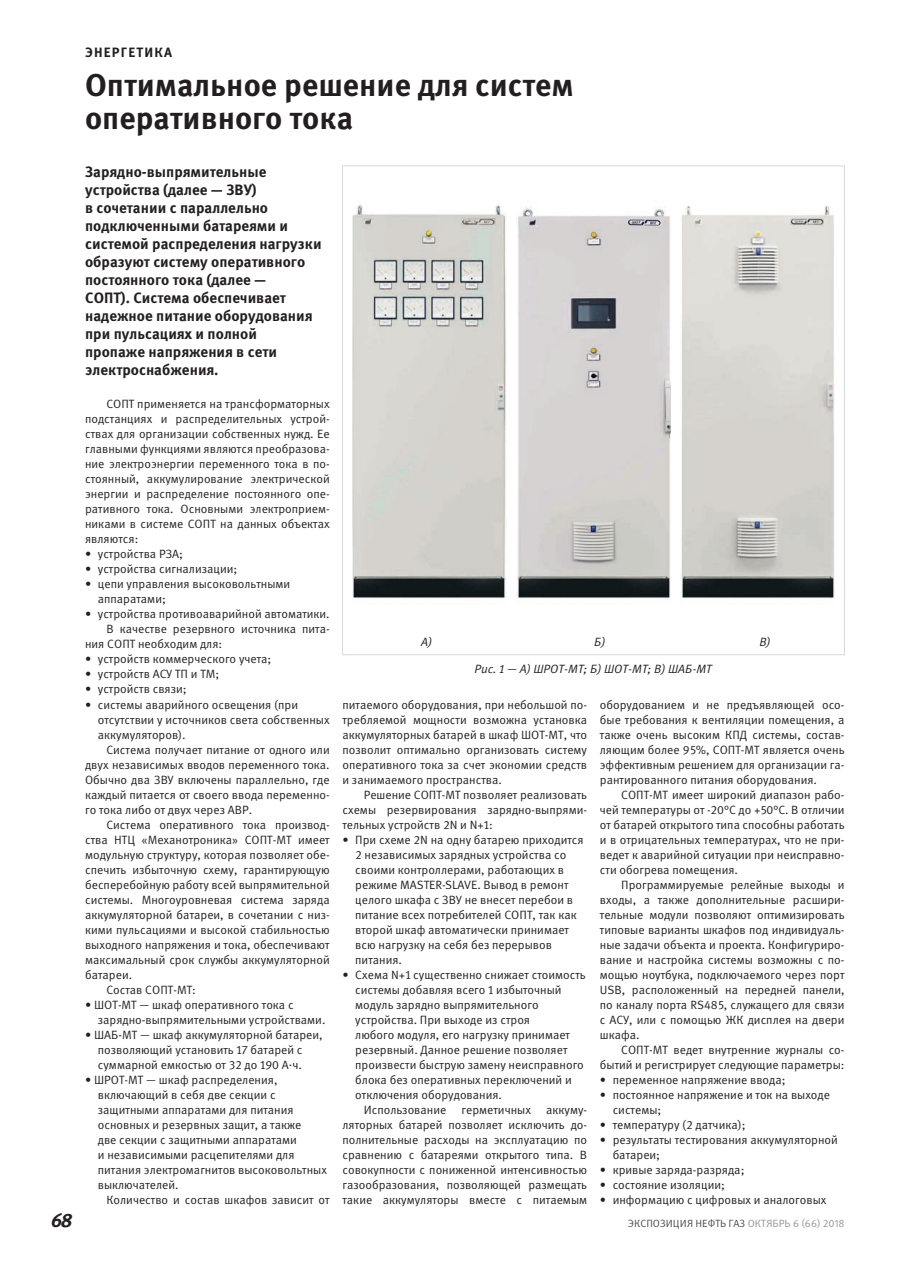
<style>
.page{position:relative;width:919px;height:1272px;background:#fff}
.page>*{position:absolute;margin:0;border:0;box-sizing:border-box;transform-origin:0 0}
.Заголовок_Русс{font:700 31.5px/33px "Meta Pro";color:#231f20}
.t1{font:italic 700 19.5px "Meta Pro";color:#231f20}
.Текст_Анонс{font:700 15px/18px "Meta Pro";color:#231f20}
.Рубрикатор_левый{font:700 13.5px "Meta Pro";letter-spacing:.09em;color:#231f20}
.Текст{font:12px/15px "Meta Pro";color:#231f20;text-align:justify}
.Текст_с_точками{font:12px/15px "Meta Pro";color:#231f20}
.Текст_Таб__Рис{font:italic 12px "Meta Pro";color:#231f20}
.t2{font:10.5px "Meta Pro";color:#4b4c4d}
.s1{color:#939598}
</style>
<div class="page">
<img style="left:352px;top:204px;width:154px;height:395px">
<img style="left:516px;top:206px;width:154px;height:393px">
<img style="left:680px;top:206px;width:154px;height:393px">
<p class="Рубрикатор_левый" style="left:85px;top:44px;width:89px">ЭНЕРГЕТИКА</p>
<p class="Заголовок_Русс" style="left:85px;top:70px;width:490px">Оптимальное решение для систем оперативного тока</p>
<p class="Текст_Анонс" style="left:85px;top:163px;width:238px">Зарядно-выпрямительные устройства (далее — ЗВУ)<br>в сочетании с параллельно подключенными батареями и системой распределения нагрузки образуют систему оперативного постоянного тока (далее —<br>СОПТ). Система обеспечивает надежное питание оборудования при пульсациях и полной<br>пропаже напряжения в сети электроснабжения.</p>
<p class="Текст" style="left:85px;top:397px;width:246px;text-indent:21px">СОПТ применяется на трансформаторных подстанциях и распределительных устрой&shy;ствах для организации собственных нужд. Ее главными функциями являются преобразова&shy;ние электроэнергии переменного тока в по&shy;стоянный, аккумулирование электрической энергии и распределение постоянного опе&shy;ративного тока. Основными электроприем&shy;никами в системе СОПТ на данных объектах являются:</p>
<p class="Текст_с_точками" style="left:85px;top:547px;width:99px">• устройства РЗА;</p>
<p class="Текст_с_точками" style="left:85px;top:562px;width:154px">• устройства сигнализации;</p>
<p class="Текст_с_точками" style="left:98px;top:577px;width:194px;text-indent:-13px">• цепи управления высоковольтными аппаратами;</p>
<p class="Текст_с_точками" style="left:85px;top:607px;width:246px">• устройства противоаварийной автоматики.</p>
<p class="Текст" style="left:85px;top:622px;width:246px;text-indent:21px">В качестве резервного источника пита&shy;ния СОПТ необходим для:</p>
<p class="Текст_с_точками" style="left:85px;top:652px;width:188px">• устройств коммерческого учета;</p>
<p class="Текст_с_точками" style="left:85px;top:667px;width:136px">• устройств АСУ ТП и ТМ;</p>
<p class="Текст_с_точками" style="left:85px;top:682px;width:103px">• устройств связи;</p>
<p class="Текст_с_точками" style="left:98px;top:697px;width:233px;text-indent:-13px">• системы аварийного освещения (при отсутствии у источников света собственных аккумуляторов).</p>
<p class="Текст" style="left:85px;top:742px;width:246px;text-indent:21px">Система получает питание от одного или двух независимых вводов переменного тока.<br>Обычно два ЗВУ включены параллельно, где каждый питается от своего ввода переменно&shy;го тока либо от двух через АВР.</p>
<p class="Текст" style="left:85px;top:817px;width:246px;text-indent:21px">Система оперативного тока производ&shy;ства НТЦ «Механотроника» СОПТ-МТ имеет модульную структуру, которая позволяет обе&shy;спечить избыточную схему, гарантирующую бесперебойную работу всей выпрямительной системы. Многоуровневая система заряда аккумуляторной батареи, в сочетании с низ&shy;кими пульсациями и высокой стабильностью выходного напряжения и тока, обеспечивают максимальный срок службы аккумуляторной батареи.</p>
<p class="Текст" style="left:106px;top:982px;width:91px">Состав СОПТ-МТ:</p>
<p class="Текст_с_точками" style="left:98px;top:997px;width:229px;text-indent:-13px">• ШОТ-МТ — шкаф оперативного тока с зарядно-выпрямительными устройствами.</p>
<p class="Текст_с_точками" style="left:98px;top:1027px;width:226px;text-indent:-13px">• ШАБ-МТ — шкаф аккумуляторной батареи, позволяющий установить 17 батарей с суммарной емкостью от 32 до 190 А.ч.</p>
<p class="Текст_с_точками" style="left:98px;top:1072px;width:230px;text-indent:-13px">• ШРОТ-МТ — шкаф распределения, включающий в себя две секции с защитными аппаратами для питания основных и резервных защит, а также<br>две секции с защитными аппаратами<br>и независимыми расцепителями для питания электромагнитов высоковольтных выключателей.</p>
<p class="Текст" style="left:106px;top:1192px;width:225px">Количество и состав шкафов зависит от</p>
<p class="Текст_Таб__Рис" style="left:421px;top:634px;width:12px">А)</p>
<p class="Текст_Таб__Рис" style="left:594px;top:634px;width:13px">Б)</p>
<p class="Текст_Таб__Рис" style="left:759px;top:634px;width:13px">В)</p>
<p class="Текст_Таб__Рис" style="left:474px;top:661px;width:239px">Рис. 1 — А) ШРОТ-МТ; Б) ШОТ-МТ; В) ШАБ-МТ</p>
<p class="Текст" style="left:342px;top:697px;width:246px">питаемого оборудования, при небольшой по&shy;требляемой мощности возможна установка аккумуляторных батарей в шкаф ШОТ-МТ, что позволит оптимально организовать систему оперативного тока за счет экономии средств и занимаемого пространства.</p>
<p class="Текст" style="left:342px;top:787px;width:246px;text-indent:21px">Решение СОПТ-МТ позволяет реализовать схемы резервирования зарядно-выпрями&shy;тельных устройств 2N и N+1:</p>
<p class="Текст_с_точками" style="left:355px;top:832px;width:230px;text-indent:-13px">• При схеме 2N на одну батарею приходится 2 независимых зарядных устройства со своими контроллерами, работающих в режиме MASTER-SLAVE. Вывод в ремонт целого шкафа с ЗВУ не внесет перебои в питание всех потребителей СОПТ, так как второй шкаф автоматически принимает всю нагрузку на себя без перерывов питания.</p>
<p class="Текст_с_точками" style="left:355px;top:967px;width:232px;text-indent:-13px">• Схема N+1 существенно снижает стоимость системы добавляя всего 1 избыточный модуль зарядно выпрямительного устройства. При выходе из строя<br>любого модуля, его нагрузку принимает резервный. Данное решение позволяет произвести быструю замену неисправного блока без оперативных переключений и отключения оборудования.</p>
<p class="Текст" style="left:364px;top:1102px;width:84px">Использование</p>
<p class="Текст" style="left:461px;top:1102px;width:71px">герметичных</p>
<p class="Текст" style="left:600px;top:697px;width:246px">оборудованием и не предъявляющей осо&shy;бые требования к вентиляции помещения, а также очень высоким КПД системы, состав&shy;ляющим более 95%, СОПТ-МТ является очень эффективным решением для организации га&shy;рантированного питания оборудования.</p>
<p class="Текст" style="left:600px;top:787px;width:246px;text-indent:21px">СОПТ-МТ имеет широкий диапазон рабо&shy;чей температуры от -20°С до +50°С. В отличии от батарей открытого типа способны работать и в отрицательных температурах, что не при&shy;ведет к аварийной ситуации при неисправно&shy;сти обогрева помещения.</p>
<p class="Текст" style="left:600px;top:877px;width:246px;text-indent:21px">Программируемые релейные выходы и входы, а также дополнительные расшири&shy;тельные модули позволяют оптимизировать типовые варианты шкафов под индивидуаль&shy;ные задачи объекта и проекта. Конфигуриро&shy;вание и настройка системы возможны с по&shy;мощью ноутбука, подключаемого через порт USB, расположенный на передней панели, по каналу порта RS485, служащего для связи с АСУ, или с помощью ЖК дисплея на двери шкафа.</p>
<p class="Текст" style="left:600px;top:1042px;width:246px;text-align:right">СОПТ-МТ ведет внутренние журналы со&shy;бытий и регистрирует следующие параметры:</p>
<p class="Текст_с_точками" style="left:600px;top:1072px;width:187px">• переменное напряжение ввода;</p>
<p class="Текст_с_точками" style="left:612px;top:1087px;width:219px;text-indent:-13px">• постоянное напряжение и ток на выходе системы;</p>
<p class="Текст_с_точками" style="left:600px;top:1117px;width:147px">• температуру (2 датчика);</p>
<p class="Текст_с_точками" style="left:612px;top:1132px;width:227px;text-indent:-13px">• результаты тестирования аккумуляторной батареи;</p>
<p class="Текст_с_точками" style="left:600px;top:1162px;width:146px">• кривые заряда-разряда;</p>
<p class="Текст_с_точками" style="left:600px;top:1177px;width:127px">• состояние изоляции;</p>
<p class="Текст_с_точками" style="left:600px;top:1192px;width:228px">• информацию с цифровых и аналоговых</p>
<p class="Текст" style="left:342px;top:1102px;width:246px;text-indent:203px">аккуму&shy;ляторных батарей позволяет исключить до&shy;полнительные расходы на эксплуатацию по сравнению с батареями открытого типа. В совокупности с пониженной интенсивностью газообразования, позволяющей размещать такие аккумуляторы вместе с питаемым</p>
<h2 class="t1" style="left:51px;top:1208px;width:23px">68</h2>
<p class="t2" style="left:627px;top:1216px;width:218px">ЭКСПОЗИЦИЯ НЕФТЬ ГАЗ <span class="s1">ОКТЯБРЬ 6 (66) 2018</span></p>
</div>
